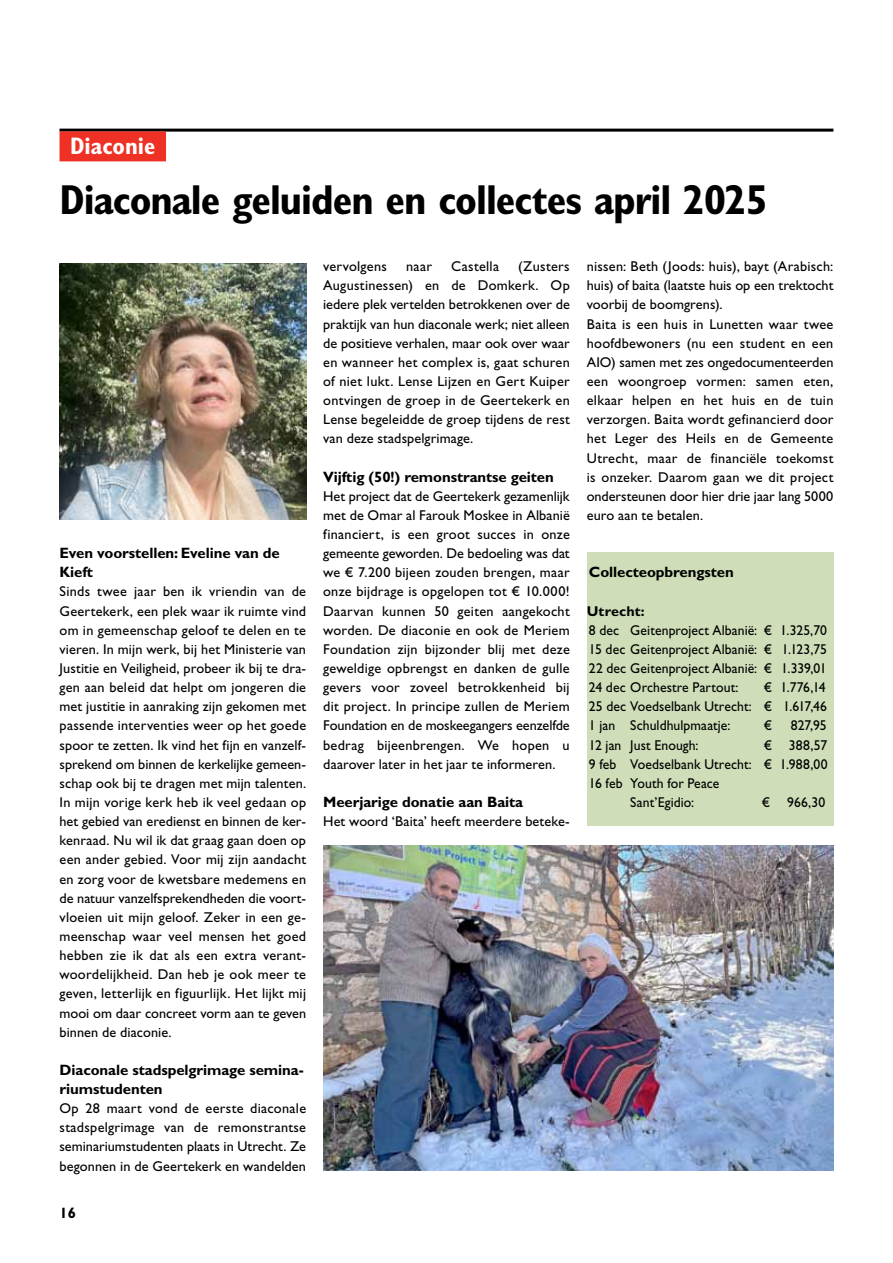
<style>
.page{position:relative;width:893px;height:1263px;background:#fff}
.page>*{position:absolute;margin:0;border:0;box-sizing:border-box;transform-origin:0 0}
.t1{font:700 condensed 42px "Gill Sans Std";letter-spacing:-.025em;color:#000}
.t2{font:700 condensed 24px "Gill Sans Std";color:#fff}
.t3{font:700 15px/19.2px "Gill Sans Std";letter-spacing:-.005em;color:#000}
.t4{font:14.25px/19.2px "Gill Sans Std";letter-spacing:.01em;color:#000;text-align:justify}
.t5{font:14.25px/19.2px "Gill Sans Std";letter-spacing:.01em;color:#000;text-align:justify;scale:.96 1}
.t6{font:700 14.25px "Gill Sans Std";letter-spacing:.005em;color:#000}
</style>
<div class="page">
<div style="left:587px;top:553px;width:246px;height:273px;background:#cfdeb8"></div>
<hr style="left:60px;top:129px;width:773px;height:3px;background:#000">
<div style="left:60px;top:131px;width:106px;height:30px;background:#ee3124"></div>
<img style="left:60px;top:264px;width:246px;height:256px">
<img style="left:323px;top:845px;width:510px;height:325px">
<h2 class="t2" style="left:70px;top:131px;width:87px">Diaconie</h2>
<h1 class="t1" style="left:60px;top:174px;width:709px">Diaconale geluiden en collectes april 2025</h1>
<p class="t3" style="left:60px;top:543px;width:222px">Even voorstellen: Eveline van de<br>Kieft</p>
<p class="t4" style="left:60px;top:582px;width:248px">Sinds twee jaar ben ik vriendin van de Geertekerk, een plek waar ik ruimte vind om in gemeenschap geloof te delen en te vieren. In mijn werk, bij het Ministerie van Justitie en Veiligheid, probeer ik bij te dra&shy;gen aan beleid dat helpt om jongeren die met justitie in aanraking zijn gekomen met passende interventies weer op het goede spoor te zetten. Ik vind het fijn en vanzelf&shy;sprekend om binnen de kerkelijke gemeen&shy;schap ook bij te dragen met mijn talenten.<br>In mijn vorige kerk heb ik veel gedaan op het gebied van eredienst en binnen de ker&shy;kenraad. Nu wil ik dat graag gaan doen op een ander gebied. Voor mij zijn aandacht en zorg voor de kwetsbare medemens en de natuur vanzelfsprekendheden die voort&shy;vloeien uit mijn geloof. Zeker in een ge&shy;meenschap waar veel mensen het goed hebben zie ik dat als een extra verant&shy;woordelijkheid. Dan heb je ook meer te geven, letterlijk en figuurlijk. Het lijkt mij mooi om daar concreet vorm aan te geven binnen de diaconie.</p>
<p class="t3" style="left:60px;top:1060px;width:246px">Diaconale stadspelgrimage semina&shy;riumstudenten</p>
<p class="t4" style="left:60px;top:1099px;width:248px">Op 28 maart vond de eerste diaconale stadspelgrimage van de remonstrantse seminariumstudenten plaats in Utrecht. Ze begonnen in de Geertekerk en wandelden</p>
<p class="t3" style="left:60px;top:1203px;width:18px">16</p>
<p class="t4" style="left:323px;top:257px;width:248px;text-indent:195px">(Zusters Augustinessen) en de Domkerk. Op iedere plek vertelden betrokkenen over de praktijk van hun diaconale werk; niet alleen de positieve verhalen, maar ook over waar en wanneer het complex is, gaat schuren of niet lukt. Lense Lijzen en Gert Kuiper ontvingen de groep in de Geertekerk en Lense begeleidde de groep tijdens de rest van deze stadspelgrimage.</p>
<p class="t3" style="left:323px;top:467px;width:232px">Vijftig (50!) remonstrantse geiten</p>
<p class="t4" style="left:323px;top:486px;width:248px">Het project dat de Geertekerk gezamenlijk met de Omar al Farouk Moskee in Albanië financiert, is een groot succes in onze gemeente geworden. De bedoeling was dat we € 7.200 bijeen zouden brengen, maar onze bijdrage is opgelopen tot € 10.000!<br>Daarvan kunnen 50 geiten aangekocht worden. De diaconie en ook de Meriem Foundation zijn bijzonder blij met deze geweldige opbrengst en danken de gulle gevers voor zoveel betrokkenheid bij dit project. In principe zullen de Meriem Foundation en de moskeegangers eenzelfde bedrag bijeenbrengen. We hopen u daarover later in het jaar te informeren.</p>
<p class="t3" style="left:323px;top:792px;width:202px">Meerjarige donatie aan Baita</p>
<p class="t4" style="left:323px;top:812px;width:248px">Het woord ‘Baita’ heeft meerdere beteke-</p>
<p class="t4" style="left:323px;top:257px;width:65px">vervolgens</p>
<p class="t4" style="left:406px;top:257px;width:27px">naar</p>
<p class="t4" style="left:451px;top:257px;width:49px">Castella</p>
<p class="t4" style="left:587px;top:257px;width:248px;text-align:left">nissen: Beth (Joods: huis), bayt (Arabisch: huis) of baita (laatste huis op een trektocht voorbij de boomgrens).<br>Baita is een huis in Lunetten waar twee hoofdbewoners (nu een student en een AIO) samen met zes ongedocumenteerden een woongroep vormen: samen eten, elkaar helpen en het huis en de tuin verzorgen. Baita wordt gefinancierd door het Leger des Heils en de Gemeente Utrecht, maar de financiële toekomst is onzeker. Daarom gaan we dit project ondersteunen door hier drie jaar lang 5000 euro aan te betalen.</p>
<p class="t3" style="left:589px;top:563px;width:146px">Collecteopbrengsten</p>
<p class="t6" style="left:587px;top:602px;width:59px">Utrecht:</p>
<p class="t5" style="left:589px;top:620px;width:249px">8 dec Geitenproject Albanië: € 1.325,70<br>15 dec Geitenproject Albanië: € 1.123,75<br>22 dec Geitenproject Albanië: € 1.339,01<br>24 dec Orchestre Partout:</p>
<p class="t5" style="left:589px;top:678px;width:249px;text-indent:175px">€ 1.776,14<br>25 dec Voedselbank Utrecht: € 1.617,46<br>1 jan Schuldhulpmaatje:</p>
<p class="t5" style="left:764px;top:716px;width:10px">€</p>
<p class="t5" style="left:791px;top:716px;width:39px">827,95</p>
<p class="t5" style="left:589px;top:735px;width:116px">12 jan Just Enough:</p>
<p class="t5" style="left:764px;top:735px;width:67px">€ 388,57</p>
<p class="t5" style="left:589px;top:754px;width:250px">9 feb Voedselbank Utrecht: € 1.988,00</p>
<p class="t5" style="left:589px;top:773px;width:137px">16 feb Youth for Peace</p>
<p class="t5" style="left:630px;top:793px;width:68px">Sant’Egidio:</p>
<p class="t5" style="left:762px;top:793px;width:68px">€ 966,30</p>
</div>
